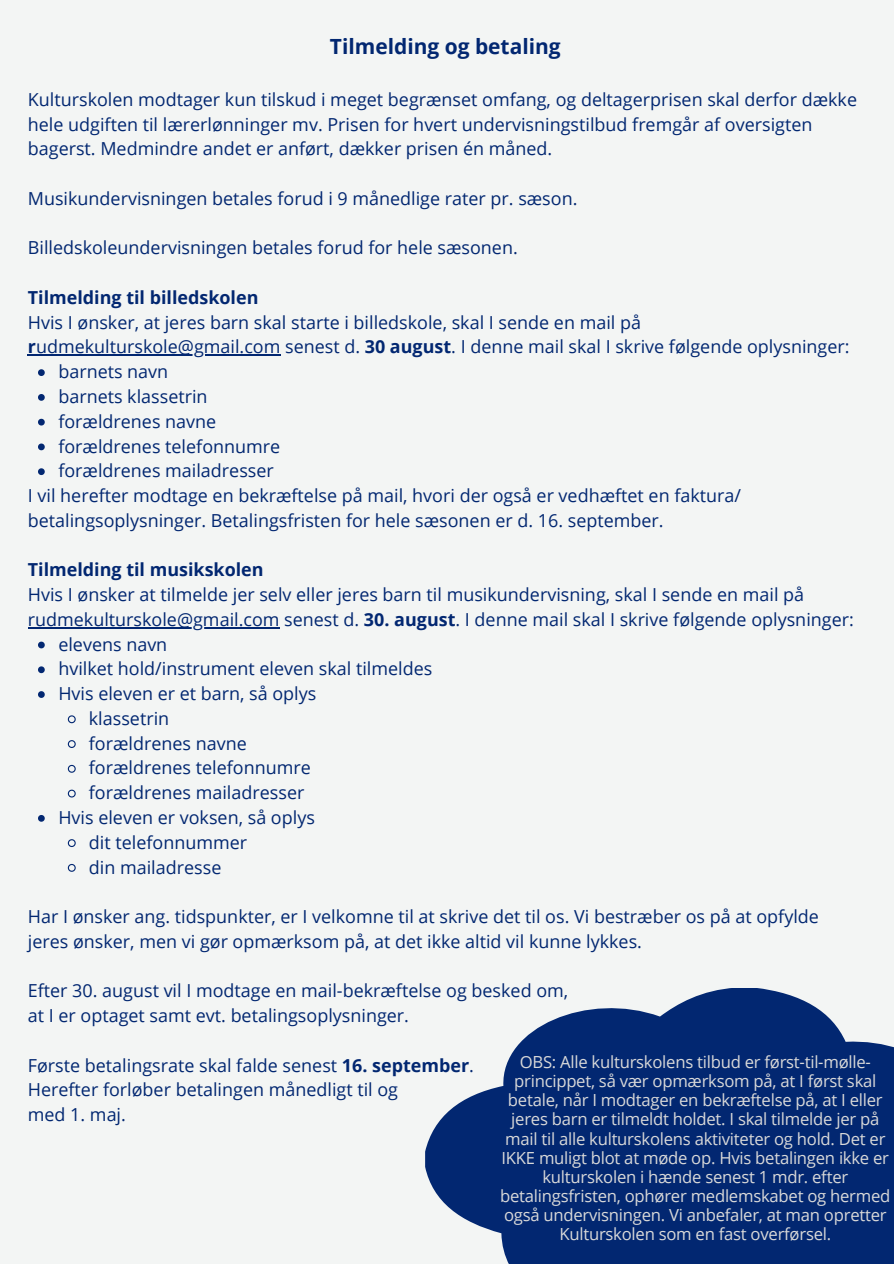
<style>
.page{position:relative;width:894px;height:1264px;background:#fff}
.page>*{position:absolute;margin:0;border:0;box-sizing:border-box;transform-origin:0 0}
.t1{font:700 21px "Open Sans";color:#022771}
.t2{font:18px/24.8px "Open Sans";color:#022771}
.t3{font:700 18px "Open Sans";color:#022771}
.t4{font:16.65px/19.2px "Open Sans";letter-spacing:-.015em;color:#d9d9d9;text-align:center}
.s1{font-weight:700}
</style>
<div class="page">
<div style="left:0;top:0;width:893px;height:1263px;background:#f3f5f4"></div>
<svg style="left:28px;top:354px;width:8px;height:2px"></svg>
<hr style="left:36px;top:354px;width:244px;height:2px;background:#022771">
<svg style="left:38px;top:369px;width:7px;height:7px"></svg>
<svg style="left:38px;top:394px;width:7px;height:7px"></svg>
<svg style="left:38px;top:419px;width:7px;height:6px"></svg>
<svg style="left:38px;top:443px;width:7px;height:7px"></svg>
<svg style="left:38px;top:468px;width:7px;height:7px"></svg>
<hr style="left:28px;top:627px;width:251px;height:1px;background:#022771">
<svg style="left:38px;top:641px;width:7px;height:7px"></svg>
<svg style="left:38px;top:666px;width:7px;height:7px"></svg>
<svg style="left:38px;top:691px;width:7px;height:7px"></svg>
<svg style="left:67px;top:715px;width:9px;height:9px"></svg>
<svg style="left:67px;top:740px;width:9px;height:8px"></svg>
<svg style="left:67px;top:764px;width:9px;height:9px"></svg>
<svg style="left:67px;top:789px;width:9px;height:9px"></svg>
<svg style="left:38px;top:815px;width:7px;height:6px"></svg>
<svg style="left:67px;top:839px;width:9px;height:8px"></svg>
<svg style="left:67px;top:863px;width:9px;height:9px"></svg>
<svg style="left:425px;top:988px;width:468px;height:275px;fill:#022771"></svg>
<h1 class="t1" style="left:330px;top:32px;width:232px">Tilmelding og betaling</h1>
<p class="t2" style="left:28px;top:86px;width:830px">Kulturskolen modtager kun tilskud i meget begrænset omfang, og deltagerprisen skal derfor dække hele udgiften til lærerlønninger mv. Prisen for hvert undervisningstilbud fremgår af oversigten bagerst. Medmindre andet er anført, dækker prisen én måned.</p>
<p class="t2" style="left:28px;top:185px;width:551px">Musikundervisningen betales forud i 9 månedlige rater pr. sæson.</p>
<p class="t2" style="left:28px;top:235px;width:491px">Billedskoleundervisningen betales forud for hele sæsonen.</p>
<p class="t3" style="left:28px;top:285px;width:232px">Tilmelding til billedskolen</p>
<p class="t2" style="left:28px;top:309px;width:823px">Hvis I ønsker, at jeres barn skal starte i billedskole, skal I sende en mail på <span class="s1">r</span>udmekulturskole@gmail.com senest d. <span class="s1">30 august</span>. I denne mail skal I skrive følgende oplysninger:</p>
<p class="t2" style="left:58px;top:359px;width:151px">barnets navn barnets klassetrin</p>
<p class="t2" style="left:58px;top:408px;width:159px">forældrenes navne</p>
<p class="t2" style="left:58px;top:433px;width:223px">forældrenes telefonnumre</p>
<p class="t2" style="left:58px;top:458px;width:217px">forældrenes mailadresser</p>
<p class="t2" style="left:28px;top:482px;width:714px">I vil herefter modtage en bekræftelse på mail, hvori der også er vedhæftet en faktura/ betalingsoplysninger. Betalingsfristen for hele sæsonen er d. 16. september.</p>
<p class="t3" style="left:28px;top:557px;width:237px">Tilmelding til musikskolen</p>
<p class="t2" style="left:28px;top:581px;width:777px">Hvis I ønsker at tilmelde jer selv eller jeres barn til musikundervisning, skal I sende en mail på</p>
<p class="t2" style="left:58px;top:606px;width:796px;text-indent:-30px">rudmekulturskole@gmail.com senest d. <span class="s1">30. august</span>. I denne mail skal I skrive følgende oplysninger: elevens navn</p>
<p class="t2" style="left:58px;top:656px;width:375px">hvilket hold/instrument eleven skal tilmeldes</p>
<p class="t2" style="left:58px;top:680px;width:259px">Hvis eleven er et barn, så oplys</p>
<p class="t2" style="left:89px;top:705px;width:82px">klassetrin</p>
<p class="t2" style="left:89px;top:730px;width:159px">forældrenes navne</p>
<p class="t2" style="left:89px;top:755px;width:223px">forældrenes telefonnumre</p>
<p class="t2" style="left:89px;top:779px;width:217px">forældrenes mailadresser</p>
<p class="t2" style="left:58px;top:804px;width:258px">Hvis eleven er voksen, så oplys</p>
<p class="t2" style="left:89px;top:829px;width:160px">dit telefonnummer</p>
<p class="t2" style="left:89px;top:854px;width:134px">din mailadresse</p>
<p class="t2" style="left:28px;top:903px;width:792px">Har I ønsker ang. tidspunkter, er I velkomne til at skrive det til os. Vi bestræber os på at opfylde jeres ønsker, men vi gør opmærksom på, at det ikke altid vil kunne lykkes.</p>
<p class="t2" style="left:28px;top:977px;width:541px">Efter 30. august vil I modtage en mail-bekræftelse og besked om,</p>
<p class="t2" style="left:28px;top:1002px;width:382px">at I er optaget samt evt. betalingsoplysninger.</p>
<p class="t2" style="left:28px;top:1052px;width:447px">Første betalingsrate skal falde senest <span class="s1">16. september</span>.</p>
<p class="t2" style="left:28px;top:1076px;width:371px">Herefter forløber betalingen månedligt til og</p>
<p class="t2" style="left:28px;top:1101px;width:100px">med 1. maj.</p>
<p class="t4" style="left:500px;top:1051px;width:391px">OBS: Alle kulturskolens tilbud er først-til-mølle&shy;princippet, så vær opmærksom på, at I først skal betale, når I modtager en bekræftelse på, at I eller jeres barn er tilmeldt holdet. I skal tilmelde jer på mail til alle kulturskolens aktiviteter og hold. Det er IKKE muligt blot at møde op. Hvis betalingen ikke er kulturskolen i hænde senest 1 mdr. efter betalingsfristen, ophører medlemskabet og hermed også undervisningen. Vi anbefaler, at man opretter Kulturskolen som en fast overførsel.</p>
</div>
